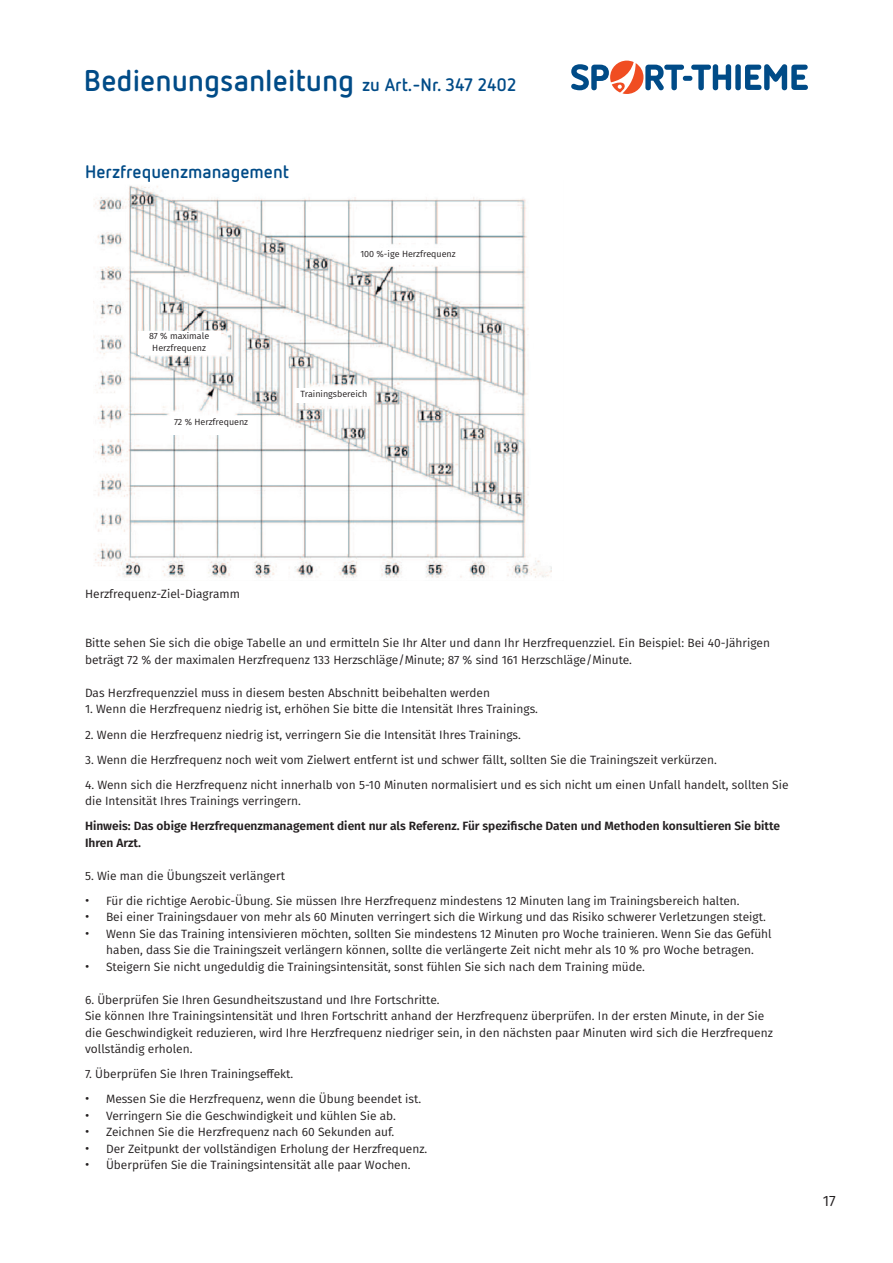
<style>
.page{position:relative;width:893px;height:1263px;background:#fff}
.page>*{position:absolute;margin:0;border:0;box-sizing:border-box;transform-origin:0 0}
.t1{font:700 30px "Netto Pro";color:#004b87}
.t2{font:700 18px "Netto Pro";color:#004b87}
.t3{font:15px "Fira Sans";color:#231f20}
.t4{font:12px/16.5px "Fira Sans";color:#231f20}
.t5{font:600 12px/16.5px "Fira Sans";color:#231f20}
.t6{font:9px/12px "Fira Sans";color:#231f20;text-align:center}
.s1{font-size:18px}
.s2{font-size:13.5px}
</style>
<div class="page">
<svg style="left:571px;top:61px;width:237px;height:33px"></svg>
<img style="left:94px;top:185px;width:458px;height:393px">
<div style="left:138px;top:331px;width:83px;height:24px;background:#fff"></div>
<div style="left:295px;top:389px;width:77px;height:14px;background:#fff"></div>
<div style="left:360px;top:248px;width:115px;height:14px;background:#fff"></div>
<div style="left:169px;top:416px;width:85px;height:18px;background:#fff"></div>
<h1 class="t1" style="left:84px;top:61px;width:434px">Bedienungsanleitung <span class="s1">zu Art.-Nr. 347 2402</span></h1>
<h2 class="t2" style="left:85px;top:160px;width:205px">Herzfrequenzmanagement</h2>
<p class="t6" style="left:360px;top:247px;width:97px">100 %-ige Herzfrequenz</p>
<p class="t6" style="left:149px;top:330px;width:62px">87 % maximale<br>Herzfrequenz</p>
<p class="t6" style="left:174px;top:415px;width:76px">72 % Herzfrequenz</p>
<p class="t6" style="left:300px;top:388px;width:68px">Trainingsbereich</p>
<p class="t4" style="left:85px;top:585px;width:156px">Herzfrequenz-Ziel-Diagramm</p>
<p class="t4" style="left:85px;top:634px;width:686px">Bitte sehen Sie sich die obige Tabelle an und ermitteln Sie Ihr Alter und dann Ihr Herzfrequenzziel. Ein Beispiel: Bei 40-Jährigen beträgt 72 % der maximalen Herzfrequenz 133 Herzschläge/Minute; 87 % sind 161 Herzschläge/Minute.</p>
<p class="t4" style="left:85px;top:684px;width:406px">Das Herzfrequenzziel muss in diesem besten Abschnitt beibehalten werden</p>
<p class="t4" style="left:85px;top:700px;width:454px">1. Wenn die Herzfrequenz niedrig ist, erhöhen Sie bitte die Intensität Ihres Trainings.</p>
<p class="t4" style="left:85px;top:726px;width:437px">2. Wenn die Herzfrequenz niedrig ist, verringern Sie die Intensität Ihres Trainings.</p>
<p class="t4" style="left:85px;top:751px;width:633px">3. Wenn die Herzfrequenz noch weit vom Zielwert entfernt ist und schwer fällt, sollten Sie die Trainingszeit verkürzen.</p>
<p class="t4" style="left:85px;top:776px;width:705px">4. Wenn sich die Herzfrequenz nicht innerhalb von 5-10 Minuten normalisiert und es sich nicht um einen Unfall handelt, sollten Sie die Intensität Ihres Trainings verringern.</p>
<p class="t5" style="left:85px;top:817px;width:696px">Hinweis: Das obige Herzfrequenzmanagement dient nur als Referenz. Für spezifische Daten und Methoden konsultieren Sie bitte<br>Ihren Arzt.</p>
<p class="t4" style="left:85px;top:867px;width:201px">5. Wie man die Übungszeit verlängert</p>
<p class="t4" style="left:85px;top:892px;width:656px"><span class="s2">•</span> Für die richtige Aerobic-Übung. Sie müssen Ihre Herzfrequenz mindestens 12 Minuten lang im Trainingsbereich halten.</p>
<p class="t4" style="left:85px;top:908px;width:682px"><span class="s2">•</span> Bei einer Trainingsdauer von mehr als 60 Minuten verringert sich die Wirkung und das Risiko schwerer Verletzungen steigt.</p>
<p class="t4" style="left:85px;top:925px;width:688px;text-align:center"><span class="s2">•</span> Wenn Sie das Training intensivieren möchten, sollten Sie mindestens 12 Minuten pro Woche trainieren. Wenn Sie das Gefühl haben, dass Sie die Trainingszeit verlängern können, sollte die verlängerte Zeit nicht mehr als 10 % pro Woche betragen.</p>
<p class="t4" style="left:85px;top:958px;width:561px"><span class="s2">•</span> Steigern Sie nicht ungeduldig die Trainingsintensität, sonst fühlen Sie sich nach dem Training müde.</p>
<p class="t4" style="left:85px;top:991px;width:689px">6. Überprüfen Sie Ihren Gesundheitszustand und Ihre Fortschritte.<br>Sie können Ihre Trainingsintensität und Ihren Fortschritt anhand der Herzfrequenz überprüfen. In der ersten Minute, in der Sie die Geschwindigkeit reduzieren, wird Ihre Herzfrequenz niedriger sein, in den nächsten paar Minuten wird sich die Herzfrequenz vollständig erholen.</p>
<p class="t4" style="left:85px;top:1066px;width:210px">7. Überprüfen Sie Ihren Trainingseffekt.</p>
<p class="t4" style="left:85px;top:1091px;width:338px"><span class="s2">•</span> Messen Sie die Herzfrequenz, wenn die Übung beendet ist.</p>
<p class="t4" style="left:85px;top:1107px;width:312px"><span class="s2">•</span> Verringern Sie die Geschwindigkeit und kühlen Sie ab.</p>
<p class="t4" style="left:85px;top:1124px;width:311px"><span class="s2">•</span> Zeichnen Sie die Herzfrequenz nach 60 Sekunden auf.</p>
<p class="t4" style="left:85px;top:1140px;width:344px"><span class="s2">•</span> Der Zeitpunkt der vollständigen Erholung der Herzfrequenz.</p>
<p class="t4" style="left:85px;top:1157px;width:327px"><span class="s2">•</span> Überprüfen Sie die Trainingsintensität alle paar Wochen.</p>
<p class="t3" style="left:823px;top:1190px;width:15px">17</p>
</div>
